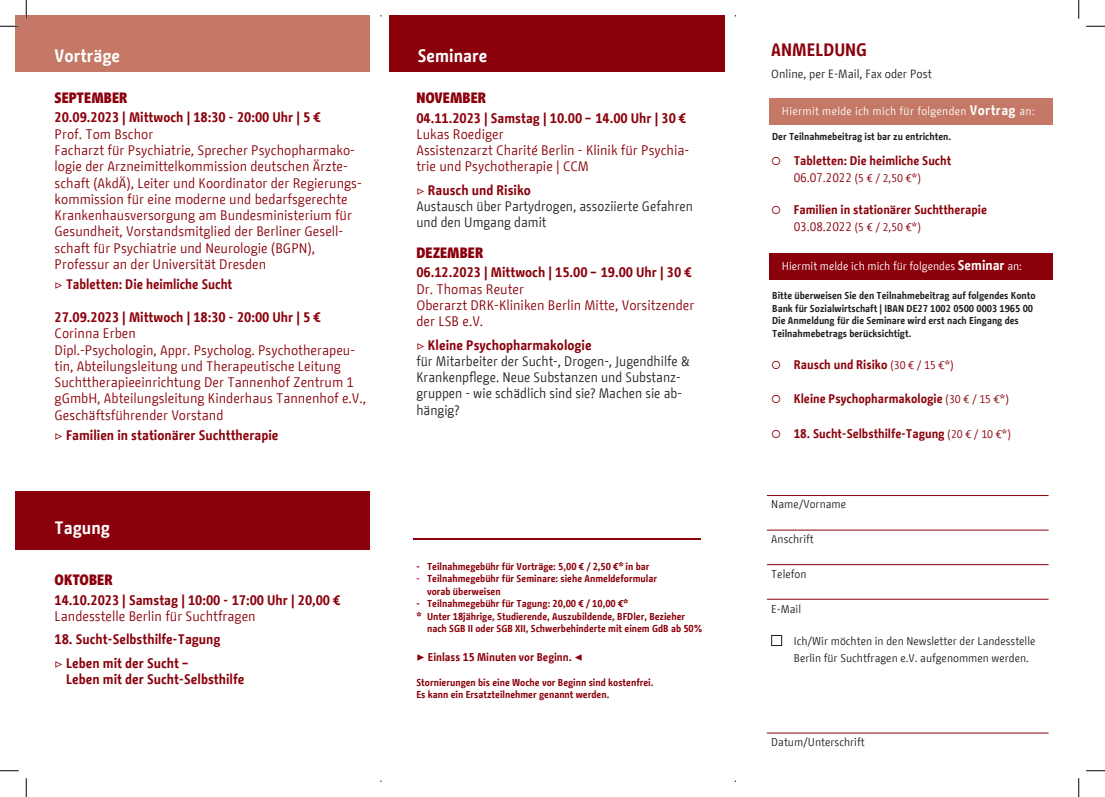
<style>
.page{position:relative;width:1105px;height:797px;background:#fff}
.page>*{position:absolute;margin:0;border:0;box-sizing:border-box;transform-origin:0 0}
.t1{font:700 17.88px "BMF Change";color:#fff}
.t2{font:700 17.88px "BMF Change";color:#8b010b}
.t3{font:900 15px "BMF Change";color:#8b010b}
.t4{font:13.75px/16.2px "BMF Change";color:#8b010b}
.t5{font:700 13.75px/23.4px "BMF Change";color:#8b010b}
.t6{font:13.75px/16.2px "BMF Change";color:#231f20;scale:.96 1}
.t7{font:700 13.75px "BMF Change";color:#8b010b;scale:.96 1}
.t8{font:700 12.5px "BMF Change";color:#8b010b}
.t9{font:11.88px "BMF Change";color:#231f20}
.t10{font:11.25px/17.5px "BMF Change";color:#231f20}
.t11{font:11.25px "BMF Change";letter-spacing:.015em;color:#fff}
.t12{font:11.25px "BMF Change";color:#8b010b}
.t13{font:700 11.25px "BMF Change";color:#8b010b}
.t14{font:700 10px/12.5px "BMF Change";color:#8b010b}
.t15{font:700 10px/12.5px "BMF Change";color:#231f20}
.s1{font-weight:700;font-size:13.75px}
.s2{font-size:12.5px}
.s3{font-family:"Minion Pro";font-weight:400}
.s4{font-family:"Minion Pro";color:#8b010b}
.s5{font-weight:700;color:#8b010b}
.s6{font-weight:400;font-size:11.25px}
.s7{color:#ed028c}
.s8{font-family:"Minion Pro";font-weight:400;font-size:13.75px}
</style>
<div class="page">
<div style="left:16px;top:492px;width:354px;height:58px;background:#8b010b"></div>
<div style="left:16px;top:16px;width:354px;height:56px;background:#c47865"></div>
<div style="left:769px;top:98px;width:283px;height:27px;background:#c47865"></div>
<div style="left:769px;top:253px;width:284px;height:26px;background:#8b010b"></div>
<div style="left:771px;top:635px;width:11px;height:10px;border:1px solid #231f20"></div>
<hr style="left:767px;top:732px;width:281px;height:1px;background:#8b010b">
<hr style="left:767px;top:529px;width:281px;height:1px;background:#8b010b">
<hr style="left:767px;top:564px;width:281px;height:1px;background:#8b010b">
<hr style="left:767px;top:495px;width:281px;height:1px;background:#8b010b">
<hr style="left:767px;top:598px;width:281px;height:1px;background:#8b010b">
<hr style="left:413px;top:538px;width:287px;height:2px;background:#8b010b">
<div style="left:389px;top:16px;width:335px;height:56px;background:#8b010b"></div>
<svg style="left:0;top:25px;width:19px;height:2px"></svg>
<svg style="left:1086px;top:25px;width:19px;height:2px"></svg>
<svg style="left:0;top:770px;width:19px;height:1px"></svg>
<svg style="left:1086px;top:770px;width:19px;height:1px"></svg>
<svg style="left:25px;top:0;width:2px;height:19px"></svg>
<svg style="left:25px;top:778px;width:2px;height:19px"></svg>
<svg style="left:1078px;top:0;width:1px;height:19px"></svg>
<svg style="left:1078px;top:778px;width:1px;height:19px"></svg>
<h1 class="t1" style="left:55px;top:43px;width:67px">Vorträge</h1>
<h1 class="t2" style="left:771px;top:37px;width:97px">ANMELDUNG</h1>
<p class="t9" style="left:771px;top:65px;width:162px">Online, per E-Mail, Fax oder Post</p>
<p class="t11" style="left:782px;top:103px;width:254px">Hiermit melde ich mich für folgenden <span class="s1">Vortrag</span> an:</p>
<p class="t8" style="left:771px;top:151px;width:182px">○ Tabletten: Die heimliche Sucht</p>
<p class="t12" style="left:794px;top:170px;width:129px"><span class="s2">06.07.2022</span> (5 € / 2,50 €*)</p>
<p class="t8" style="left:771px;top:201px;width:217px">○ Familien in stationärer Suchttherapie</p>
<p class="t12" style="left:794px;top:219px;width:129px"><span class="s2">03.08.2022</span> (5 € / 2,50 €*)</p>
<p class="t11" style="left:782px;top:258px;width:241px">Hiermit melde ich mich für folgendes <span class="s1">Seminar</span> an:</p>
<h1 class="t1" style="left:418px;top:43px;width:71px">Seminare</h1>
<p class="t3" style="left:55px;top:87px;width:74px">SEPTEMBER</p>
<p class="t5" style="left:55px;top:106px;width:268px">20.09.2023 | Mittwoch | 18:30 - 20:00 Uhr | 5 €</p>
<p class="t4" style="left:55px;top:126px;width:309px">Prof. Tom Bschor<br>Facharzt für Psychiatrie, Sprecher Psychopharmako&shy;logie der Arzneimittelkommission deutschen Ärzte&shy;schaft (AkdÄ), Leiter und Koordinator der Regierungs&shy;kommission für eine moderne und bedarfsgerechte Krankenhausversorgung am Bundesministerium für Gesundheit, Vorstandsmitglied der Berliner Gesell&shy;schaft für Psychiatrie und Neurologie (BGPN), Professur an der Universität Dresden</p>
<p class="t7" style="left:55px;top:274px;width:187px"><span class="s3">▷</span> Tabletten: Die heimliche Sucht</p>
<p class="t5" style="left:55px;top:306px;width:268px">27.09.2023 | Mittwoch | 18:30 - 20:00 Uhr | 5 €</p>
<p class="t4" style="left:55px;top:325px;width:313px">Corinna Erben<br>Dipl.-Psychologin, Appr. Psycholog. Psychotherapeu&shy;tin, Abteilungsleitung und Therapeutische Leitung Suchttherapieeinrichtung Der Tannenhof Zentrum 1 gGmbH, Abteilungsleitung Kinderhaus Tannenhof e.V., Geschäftsführender Vorstand</p>
<p class="t5" style="left:55px;top:423px;width:225px"><span class="s3">▷</span> Familien in stationärer Suchttherapie</p>
<p class="t3" style="left:416px;top:87px;width:71px">NOVEMBER</p>
<p class="t5" style="left:416px;top:106px;width:271px">04.11.2023 | Samstag | 10.00 – 14.00 Uhr | 30 €</p>
<p class="t4" style="left:416px;top:126px;width:274px">Lukas Roediger<br>Assistenzarzt Charité Berlin - Klinik für Psychia&shy;trie und Psychotherapie | CCM</p>
<p class="t6" style="left:416px;top:182px;width:290px"><span class="s4">▷</span> <span class="s5">Rausch und Risiko<br></span>Austausch über Partydrogen, assoziierte Gefahren und den Umgang damit</p>
<p class="t3" style="left:416px;top:241px;width:69px">DEZEMBER</p>
<p class="t5" style="left:416px;top:261px;width:277px">06.12.2023 | Mittwoch | 15.00 – 19.00 Uhr | 30 €</p>
<p class="t4" style="left:416px;top:281px;width:280px">Dr. Thomas Reuter<br>Oberarzt DRK-Kliniken Berlin Mitte, Vorsitzender der LSB e.V.</p>
<p class="t6" style="left:416px;top:337px;width:286px"><span class="s4">▷</span> <span class="s5">Kleine Psychopharmakologie<br></span>für Mitarbeiter der Sucht-, Drogen-, Jugendhilfe &amp; Krankenpflege. Neue Substanzen und Substanz&shy;gruppen - wie schädlich sind sie? Machen sie ab&shy;hängig?</p>
<p class="t15" style="left:772px;top:130px;width:181px">Der Teilnahmebeitrag ist bar zu entrichten.</p>
<p class="t15" style="left:772px;top:289px;width:265px">Bitte überweisen Sie den Teilnahmebeitrag auf folgendes Konto Bank für Sozialwirtschaft | IBAN DE27 1002 0500 0003 1965 00<br>Die Anmeldung für die Seminare wird erst nach Eingang des Teilnahmebetrags berücksichtigt.</p>
<p class="t8" style="left:771px;top:355px;width:184px">○ Rausch und Risiko <span class="s6">(30 € / 15 €*)</span></p>
<p class="t8" style="left:771px;top:390px;width:239px">○ Kleine Psychopharmakologie <span class="s6">(30 € / 15 €*)</span></p>
<p class="t8" style="left:771px;top:425px;width:241px">○ 18. Sucht-Selbsthilfe-Tagung <span class="s6">(20 € / 10 €*)</span></p>
<h1 class="t1" style="left:55px;top:515px;width:57px">Tagung</h1>
<p class="t3" style="left:55px;top:569px;width:60px">OKTOBER</p>
<p class="t5" style="left:55px;top:588px;width:287px">14.10.2023 | Samstag | 10:00 - 17:00 Uhr | 20,00 €</p>
<p class="t4" style="left:55px;top:608px;width:203px">Landesstelle Berlin für Suchtfragen</p>
<p class="t5" style="left:55px;top:628px;width:167px">18. Sucht-Selbsthilfe-Tagung <span class="s3">▷</span> Leben mit der Sucht –</p>
<p class="t5" style="left:66px;top:667px;width:180px">Leben mit der Sucht-Selbsthilfe</p>
<p class="t14" style="left:416px;top:560px;width:235px">- Teilnahmegebühr für Vorträge: 5,00 € / 2,50 €* in bar</p>
<p class="t14" style="left:427px;top:572px;width:232px;text-indent:-11px"><span class="s7">-</span> Teilnahmegebühr für Seminare: siehe Anmeldeformular vorab überweisen</p>
<p class="t14" style="left:416px;top:597px;width:213px">- Teilnahmegebühr für Tagung: 20,00 € / 10,00 €*</p>
<p class="t14" style="left:416px;top:610px;width:270px">* Unter 18jährige, Studierende, Auszubildende, BFDler, Bezieher</p>
<p class="t14" style="left:427px;top:622px;width:277px">nach SGB II oder SGB XII, Schwerbehinderte mit einem GdB ab 50%</p>
<p class="t13" style="left:416px;top:649px;width:168px"><span class="s8">▶</span> Einlass 15 Minuten vor Beginn. <span class="s8">◀</span></p>
<p class="t14" style="left:416px;top:676px;width:239px">Stornierungen bis eine Woche vor Beginn sind kostenfrei.<br>Es kann ein Ersatzteilnehmer genannt werden.</p>
<p class="t10" style="left:771px;top:495px;width:76px">Name/Vorname</p>
<p class="t10" style="left:771px;top:530px;width:44px">Anschrift</p>
<p class="t10" style="left:771px;top:565px;width:37px">Telefon</p>
<p class="t10" style="left:771px;top:600px;width:31px">E-Mail</p>
<p class="t10" style="left:794px;top:632px;width:243px">Ich/Wir möchten in den Newsletter der Landesstelle<br>Berlin für Suchtfragen e.V. aufgenommen werden.</p>
<p class="t10" style="left:771px;top:732px;width:95px">Datum/Unterschrift</p>
</div>
